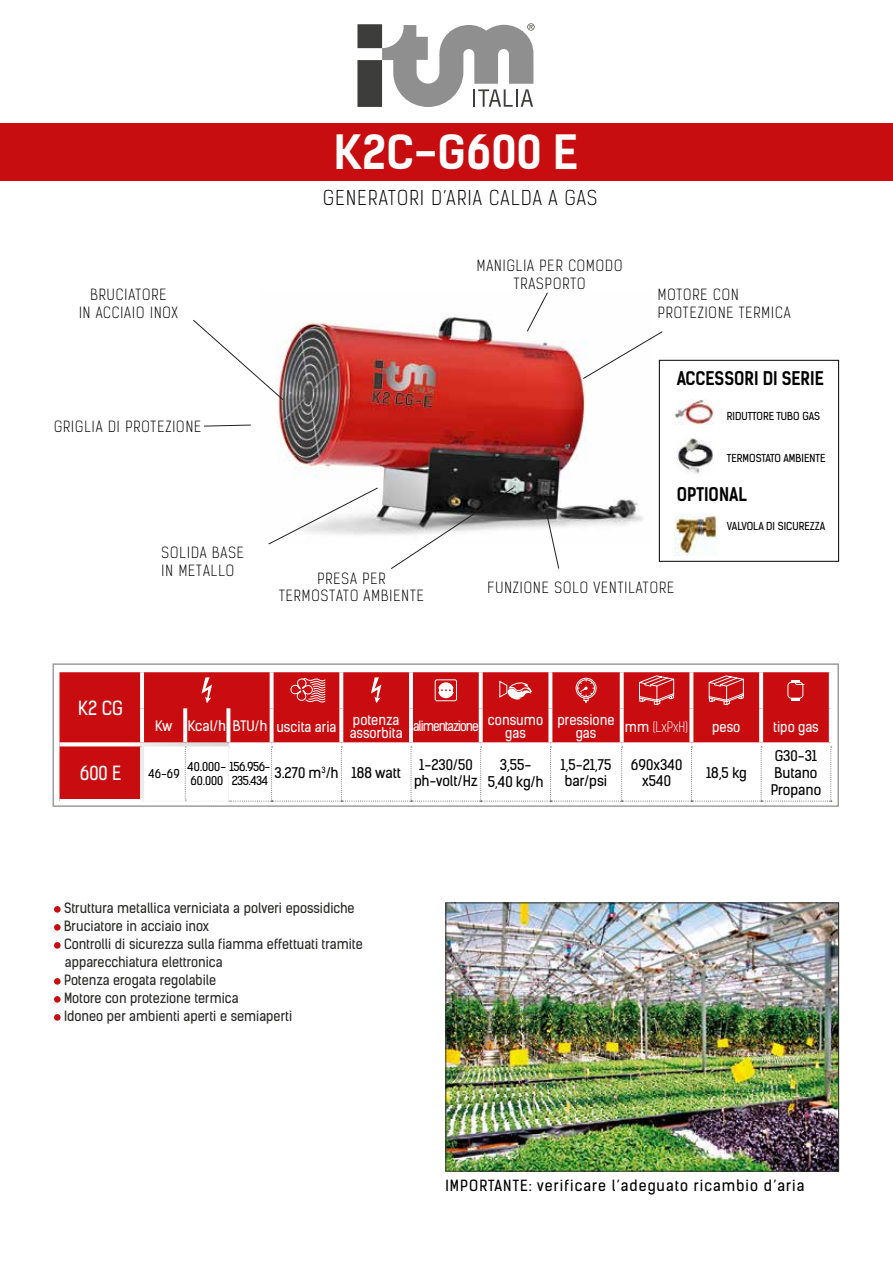
<style>
.page{position:relative;width:893px;height:1263px;background:#fff}
.page>*{position:absolute;margin:0;border:0;box-sizing:border-box;transform-origin:0 0}
.t1{font:700 45px "Kelson Sans";color:#fff}
.t2{font:300 19.5px "Kelson Sans";letter-spacing:.07em;color:#000}
.t3{font:18.6px "Kelson Sans";color:#fff;scale:.95 1}
.t4{font:700 18px "Kelson Sans";color:#000;scale:.9 1}
.t5{font:300 14.7px/17.7px "Kelson Sans";letter-spacing:.07em;color:#000;text-align:center}
.t6{font:14.7px "Kelson Sans";letter-spacing:.07em;color:#000}
.t7{font:14.1px/17px "Kelson Sans";color:#000;text-align:center}
.t8{font:13.95px/16.8px "Kelson Sans";color:#000;text-align:center}
.t9{font:13.8px/13.8px "Kelson Sans";color:#fff;text-align:center;scale:.96 1}
.t10{font:13.8px "Kelson Sans";color:#fff}
.t11{font:300 13.8px "Kelson Sans";color:#fff;scale:.96 1}
.t12{font:13.5px/18px "Kelson Sans";color:#282827}
.t13{font:13.5px "Kelson Sans";letter-spacing:-.08em;color:#fff;scale:.92 1}
.t14{font:11.7px/14px "Kelson Sans";color:#000}
.t15{font:11.7px "Kelson Sans";letter-spacing:-.02em;color:#000}
.t16{font:10.5px "Kelson Sans";color:#000}
.s1{font-weight:400}
</style>
<div class="page">
<img style="left:277px;top:315px;width:366px;height:220px">
<div style="left:0;top:123px;width:893px;height:57px;background:#c70d0f"></div>
<svg style="left:357px;top:23px;width:178px;height:84px"></svg>
<div style="left:54px;top:906px;width:7px;height:7px;background:#c90c0f;border-radius:50%"></div>
<div style="left:54px;top:924px;width:7px;height:7px;background:#c90c0f;border-radius:50%"></div>
<div style="left:54px;top:942px;width:7px;height:7px;background:#c90c0f;border-radius:50%"></div>
<div style="left:54px;top:978px;width:7px;height:7px;background:#c90c0f;border-radius:50%"></div>
<div style="left:54px;top:996px;width:7px;height:7px;background:#c90c0f;border-radius:50%"></div>
<div style="left:54px;top:1014px;width:7px;height:7px;background:#c90c0f;border-radius:50%"></div>
<div style="left:59px;top:672px;width:770px;height:127px;background:#c90c0f"></div>
<svg style="left:59px;top:742px;width:81px;height:4px"></svg>
<svg style="left:228px;top:742px;width:44px;height:4px"></svg>
<svg style="left:272px;top:742px;width:69px;height:4px"></svg>
<svg style="left:341px;top:742px;width:70px;height:4px"></svg>
<svg style="left:411px;top:742px;width:70px;height:4px"></svg>
<svg style="left:481px;top:742px;width:69px;height:4px"></svg>
<svg style="left:550px;top:742px;width:72px;height:4px"></svg>
<svg style="left:622px;top:742px;width:69px;height:4px"></svg>
<svg style="left:691px;top:742px;width:70px;height:4px"></svg>
<svg style="left:761px;top:742px;width:70px;height:4px"></svg>
<svg style="left:140px;top:672px;width:4px;height:36px"></svg>
<svg style="left:270px;top:672px;width:4px;height:36px"></svg>
<svg style="left:339px;top:672px;width:4px;height:36px"></svg>
<svg style="left:409px;top:672px;width:4px;height:36px"></svg>
<svg style="left:479px;top:672px;width:4px;height:36px"></svg>
<svg style="left:548px;top:672px;width:4px;height:36px"></svg>
<svg style="left:620px;top:672px;width:4px;height:36px"></svg>
<svg style="left:689px;top:672px;width:4px;height:36px"></svg>
<svg style="left:759px;top:672px;width:4px;height:36px"></svg>
<svg style="left:140px;top:708px;width:4px;height:34px"></svg>
<svg style="left:183px;top:708px;width:4px;height:34px"></svg>
<svg style="left:226px;top:708px;width:4px;height:34px"></svg>
<svg style="left:270px;top:708px;width:4px;height:34px"></svg>
<svg style="left:339px;top:708px;width:4px;height:34px"></svg>
<svg style="left:409px;top:708px;width:4px;height:34px"></svg>
<svg style="left:479px;top:708px;width:4px;height:34px"></svg>
<svg style="left:548px;top:708px;width:4px;height:34px"></svg>
<svg style="left:620px;top:708px;width:4px;height:34px"></svg>
<svg style="left:689px;top:708px;width:4px;height:34px"></svg>
<svg style="left:759px;top:708px;width:4px;height:34px"></svg>
<svg style="left:140px;top:742px;width:45px;height:4px"></svg>
<hr style="left:140px;top:746px;width:4px;height:53px;background:#ededec">
<svg style="left:185px;top:742px;width:43px;height:4px"></svg>
<svg style="left:142px;top:746px;width:690px;height:56px"></svg>
<svg style="left:202px;top:677px;width:10px;height:26px"></svg>
<svg style="left:291px;top:678px;width:34px;height:24px"></svg>
<svg style="left:371px;top:677px;width:10px;height:26px"></svg>
<svg style="left:438px;top:682px;width:16px;height:16px"></svg>
<div style="left:435px;top:679px;width:22px;height:22px;border:1px solid #fff;border-radius:2px"></div>
<svg style="left:499px;top:681px;width:33px;height:19px"></svg>
<svg style="left:576px;top:678px;width:20px;height:25px"></svg>
<svg style="left:639px;top:675px;width:35px;height:30px"></svg>
<svg style="left:709px;top:675px;width:35px;height:30px"></svg>
<div style="left:787px;top:682px;width:16px;height:16px;border:1px solid #fff;border-radius:3px"></div>
<svg style="left:791px;top:698px;width:9px;height:2px"></svg>
<svg style="left:791px;top:680px;width:13px;height:5px"></svg>
<div style="left:52px;top:663px;width:787px;height:144px;border:2px solid #9d9d9c"></div>
<svg style="left:193px;top:319px;width:91px;height:82px"></svg>
<svg style="left:526px;top:292px;width:23px;height:40px"></svg>
<svg style="left:268px;top:487px;width:111px;height:58px"></svg>
<svg style="left:582px;top:331px;width:81px;height:49px"></svg>
<svg style="left:203px;top:424px;width:48px;height:3px"></svg>
<img style="left:447px;top:904px;width:390px;height:265px">
<div style="left:445px;top:902px;width:394px;height:269px;border:1px solid #2e2e2b"></div>
<svg style="left:542px;top:494px;width:18px;height:75px"></svg>
<div style="left:659px;top:360px;width:180px;height:202px;border:1px solid #000"></div>
<img style="left:674px;top:513px;width:44px;height:43px">
<img style="left:674px;top:399px;width:39px;height:25px">
<img style="left:676px;top:438px;width:37px;height:36px">
<svg style="left:390px;top:486px;width:125px;height:83px"></svg>
<p class="t5" style="left:79px;top:286px;width:100px">BRUCIATORE<br>IN ACCIAIO INOX</p>
<p class="t5" style="left:54px;top:418px;width:149px">GRIGLIA DI PROTEZIONE</p>
<p class="t5" style="left:162px;top:544px;width:84px;text-align:left">SOLIDA BASE<br>IN METALLO</p>
<h1 class="t1" style="left:334px;top:124px;width:246px">K2C-G600 E</h1>
<h2 class="t2" style="left:323px;top:186px;width:275px">GENERATORI D’ARIA CALDA A GAS</h2>
<p class="t5" style="left:477px;top:257px;width:147px">MANIGLIA PER COMODO<br>TRASPORTO</p>
<p class="t5" style="left:658px;top:286px;width:134px;text-align:left">MOTORE CON<br>PROTEZIONE TERMICA</p>
<h3 class="t4" style="left:677px;top:367px;width:165px">ACCESSORI DI SERIE</h3>
<p class="t16" style="left:727px;top:409px;width:95px">RIDUTTORE TUBO GAS</p>
<p class="t16" style="left:727px;top:452px;width:100px">TERMOSTATO AMBIENTE</p>
<h3 class="t4" style="left:677px;top:484px;width:80px">OPTIONAL</h3>
<p class="t16" style="left:727px;top:519px;width:100px">VALVOLA DI SICUREZZA</p>
<p class="t5" style="left:279px;top:570px;width:146px">PRESA PER<br>TERMOSTATO AMBIENTE</p>
<p class="t5" style="left:488px;top:578px;width:188px">FUNZIONE SOLO VENTILATORE</p>
<h3 class="t3" style="left:78px;top:697px;width:49px">K2 CG</h3>
<p class="t10" style="left:155px;top:717px;width:183px">Kw Kcal/h BTU/h uscita aria</p>
<p class="t9" style="left:350px;top:713px;width:57px;text-align:left">potenza assorbita</p>
<p class="t13" style="left:413px;top:718px;width:73px">alimentazione</p>
<p class="t9" style="left:488px;top:713px;width:59px">consumo gas</p>
<p class="t9" style="left:557px;top:713px;width:61px">pressione gas</p>
<p class="t11" style="left:625px;top:718px;width:67px"><span class="s1">mm</span> (LxPxH)</p>
<p class="t9" style="left:712px;top:719px;width:31px">peso</p>
<p class="t9" style="left:773px;top:719px;width:49px">tipo gas</p>
<p class="t8" style="left:274px;top:764px;width:128px">3.270 m<sup>3</sup>/h 188 watt</p>
<p class="t8" style="left:414px;top:756px;width:65px">1-230/50 ph-volt/Hz</p>
<p class="t7" style="left:488px;top:756px;width:57px">3,55-<br>5,40 kg/h</p>
<p class="t8" style="left:561px;top:756px;width:52px">1,5-21,75 bar/psi</p>
<p class="t8" style="left:631px;top:756px;width:53px">690x340 x540</p>
<p class="t8" style="left:706px;top:764px;width:42px">18,5 kg</p>
<h3 class="t3" style="left:80px;top:761px;width:45px">600 E</h3>
<p class="t15" style="left:149px;top:766px;width:33px">46-69</p>
<p class="t14" style="left:188px;top:759px;width:84px">40.000- 156.956-<br>60.000</p>
<p class="t15" style="left:232px;top:773px;width:38px">235.434</p>
<p class="t8" style="left:771px;top:748px;width:52px;text-align:left">G30-31<br>Butano<br>Propano</p>
<p class="t12" style="left:64px;top:899px;width:300px">Struttura metallica verniciata a polveri epossidiche Bruciatore in acciaio inox<br>Controlli di sicurezza sulla fiamma effettuati tramite apparecchiatura elettronica<br>Potenza erogata regolabile<br>Motore con protezione termica<br>Idoneo per ambienti aperti e semiaperti</p>
<p class="t6" style="left:445px;top:1177px;width:361px">IMPORTANTE: verificare l’adeguato ricambio d’aria</p>
</div>
